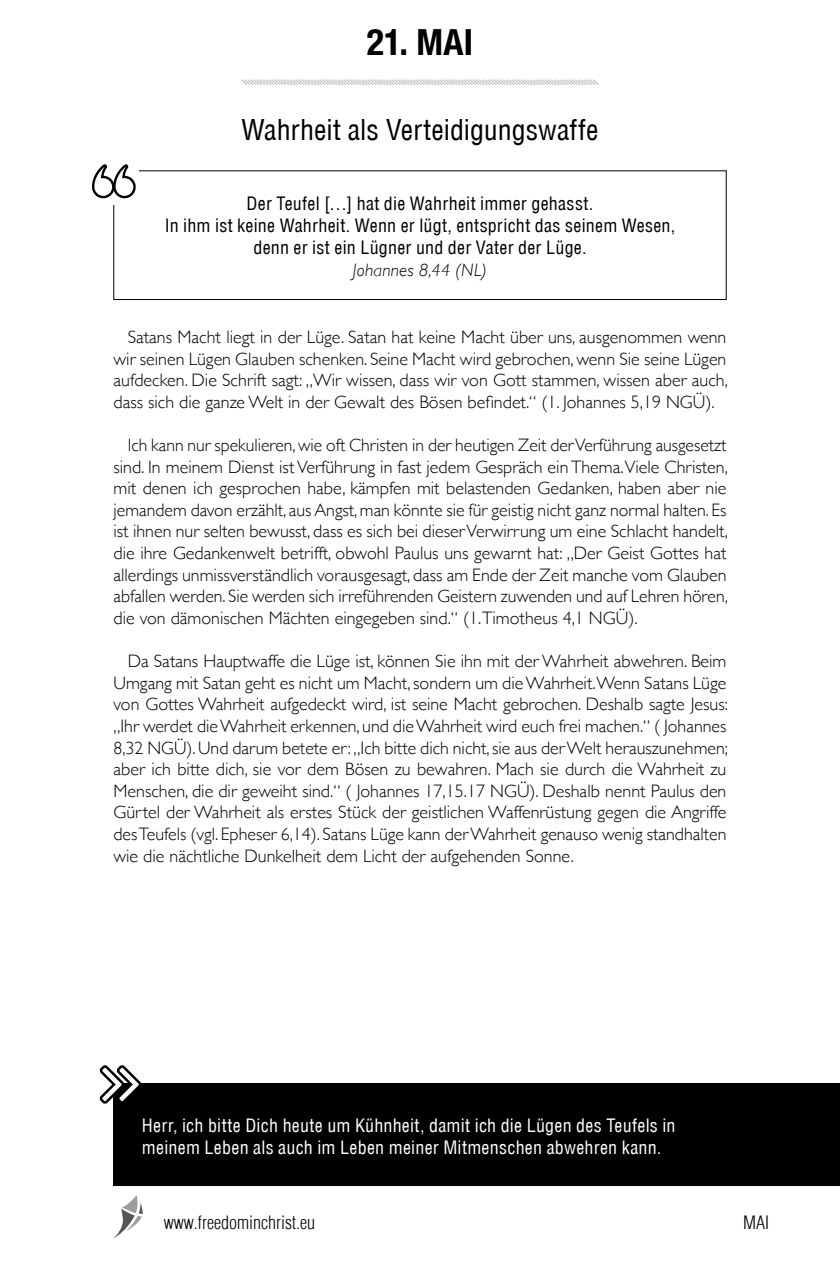
<style>
.page{position:relative;width:840px;height:1276px;background:#fff}
.page>*{position:absolute;margin:0;border:0;box-sizing:border-box;transform-origin:0 0}
.t1{font:700 condensed 36px "Helvetica Neue";color:#000}
.t2{font:condensed 28px "Helvetica";color:#000}
.t3{font:300 18px/21.6px "Gill Sans";color:#000;text-align:justify}
.t4{font:condensed 18px/22px "Helvetica";letter-spacing:.015em;color:#000;text-align:center}
.t5{font:condensed 18px/22px "Helvetica";letter-spacing:.015em;color:#fff}
.t6{font:300 condensed 18px "Helvetica";color:#000}
.t7{font:italic 300 18px "Gill Sans";letter-spacing:.015em;color:#000}
</style>
<div class="page">
<svg style="left:114px;top:1195px;width:29px;height:43px"></svg>
<svg style="left:241px;top:79px;width:358px;height:6px"></svg>
<div style="left:113px;top:171px;width:613px;height:129px;border:1px solid #000"></div>
<div style="left:113px;top:1083px;width:726px;height:102px;background:#000"></div>
<svg style="left:99px;top:1065px;width:42px;height:39px"></svg>
<div style="left:91px;top:157px;width:48px;height:48px;background:#fff"></div>
<svg style="left:92px;top:164px;width:44px;height:34px"></svg>
<h1 class="t1" style="left:366px;top:20px;width:108px">21. MAI</h1>
<h2 class="t2" style="left:241px;top:113px;width:358px">Wahrheit als Verteidigungswaffe</h2>
<p class="t4" style="left:164px;top:192px;width:512px">Der Teufel […] hat die Wahrheit immer gehasst.<br>In ihm ist keine Wahrheit. Wenn er lügt, entspricht das seinem Wesen, denn er ist ein Lügner und der Vater der Lüge.</p>
<p class="t7" style="left:353px;top:260px;width:135px">Johannes 8,44 (NL)</p>
<p class="t3" style="left:113px;top:325px;width:615px;text-indent:14px">Satans Macht liegt in der Lüge. Satan hat keine Macht über uns, ausgenommen wenn wir seinen Lügen Glauben schenken. Seine Macht wird gebrochen, wenn Sie seine Lügen aufdecken. Die Schrift sagt: „Wir wissen, dass wir von Gott stammen, wissen aber auch, dass sich die ganze Welt in der Gewalt des Bösen befindet.“ (1. Johannes 5,19 NGÜ).</p>
<p class="t3" style="left:113px;top:433px;width:615px;text-indent:14px">Ich kann nur spekulieren, wie oft Christen in der heutigen Zeit der Verführung ausgesetzt sind. In meinem Dienst ist Verführung in fast jedem Gespräch ein Thema. Viele Christen, mit denen ich gesprochen habe, kämpfen mit belastenden Gedanken, haben aber nie jemandem davon erzählt, aus Angst, man könnte sie für geistig nicht ganz normal halten. Es ist ihnen nur selten bewusst, dass es sich bei dieser Verwirrung um eine Schlacht handelt, die ihre Gedankenwelt betrifft, obwohl Paulus uns gewarnt hat: „Der Geist Gottes hat allerdings unmissverständlich vorausgesagt, dass am Ende der Zeit manche vom Glauben abfallen werden. Sie werden sich irreführenden Geistern zuwenden und auf Lehren hören, die von dämonischen Mächten eingegeben sind.“ (1.Timotheus 4,1 NGÜ).</p>
<p class="t3" style="left:113px;top:649px;width:615px;text-indent:14px">Da Satans Hauptwaffe die Lüge ist, können Sie ihn mit der Wahrheit abwehren. Beim Umgang mit Satan geht es nicht um Macht, sondern um die Wahrheit.Wenn Satans Lüge von Gottes Wahrheit aufgedeckt wird, ist seine Macht gebrochen. Deshalb sagte Jesus: „Ihr werdet die Wahrheit erkennen, und die Wahrheit wird euch frei machen.“ ( Johannes 8,32 NGÜ). Und darum betete er: „Ich bitte dich nicht, sie aus der Welt herauszunehmen; aber ich bitte dich, sie vor dem Bösen zu bewahren. Mach sie durch die Wahrheit zu Menschen, die dir geweiht sind.“ ( Johannes 17,15.17 NGÜ). Deshalb nennt Paulus den Gürtel der Wahrheit als erstes Stück der geistlichen Waffenrüstung gegen die Angriffe des Teufels (vgl. Epheser 6,14). Satans Lüge kann der Wahrheit genauso wenig standhalten wie die nächtliche Dunkelheit dem Licht der aufgehenden Sonne.</p>
<p class="t5" style="left:142px;top:1114px;width:535px">Herr, ich bitte Dich heute um Kühnheit, damit ich die Lügen des Teufels in meinem Leben als auch im Leben meiner Mitmenschen abwehren kann.</p>
<p class="t6" style="left:164px;top:1211px;width:152px">www.freedominchrist.eu</p>
<p class="t6" style="left:742px;top:1211px;width:27px">MAI</p>
</div>
